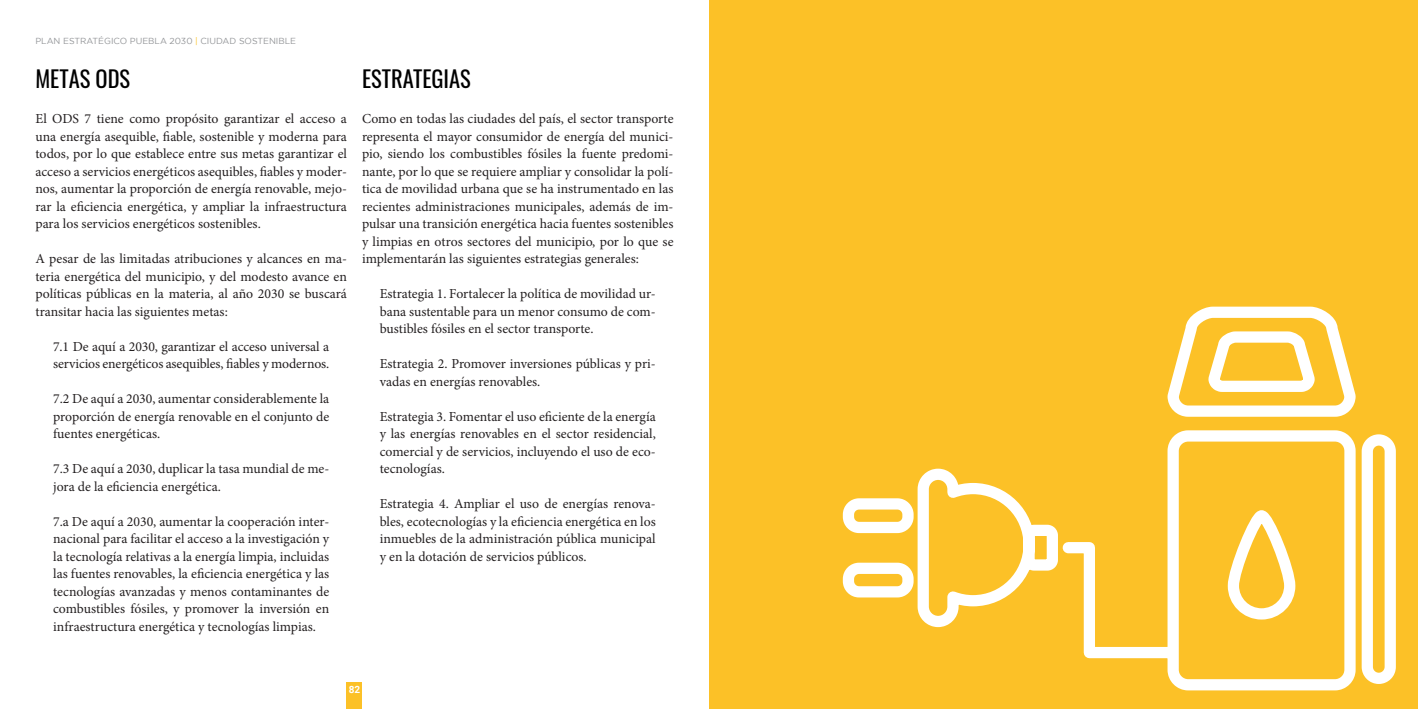
<style>
.page{position:relative;width:1418px;height:709px;background:#fff}
.page>*{position:absolute;margin:0;border:0;box-sizing:border-box;transform-origin:0 0}
.t1{font:22.5px "Oswald";color:#000}
.t2{font:13.75px/17.5px "Minion Pro";color:#231f20;text-align:justify}
.t3{font:700 10px "Roboto";color:#fff}
.t4{font:8.75px "Gotham";color:#939598}
.s1{color:#fcc127}
</style>
<div class="page">
<div style="left:347px;top:682px;width:15px;height:27px;background:#fcc127"></div>
<div style="left:709px;top:0;width:708px;height:709px;background:#fcc127"></div>
<svg style="left:842px;top:306px;width:554px;height:385px"></svg>
<p class="t4" style="left:35px;top:36px;width:262px">PLAN ESTRATÉGICO PUEBLA 2030 <span class="s1">|</span> CIUDAD SOSTENIBLE</p>
<h1 class="t1" style="left:35px;top:59px;width:96px">METAS ODS</h1>
<p class="t2" style="left:35px;top:110px;width:313px">El ODS 7 tiene como propósito garantizar el acceso a una energía asequible, fiable, sostenible y moderna para todos, por lo que establece entre sus metas garantizar el acceso a servicios energéticos asequibles, fiables y moder&shy;nos, aumentar la proporción de energía renovable, mejo&shy;rar la eficiencia energética, y ampliar la infraestructura para los servicios energéticos sostenibles.</p>
<p class="t2" style="left:35px;top:250px;width:313px">A pesar de las limitadas atribuciones y alcances en ma&shy;teria energética del municipio, y del modesto avance en políticas públicas en la materia, al año 2030 se buscará transitar hacia las siguientes metas:</p>
<p class="t2" style="left:53px;top:338px;width:277px">7.1 De aquí a 2030, garantizar el acceso universal a servicios energéticos asequibles, fiables y modernos.</p>
<p class="t2" style="left:53px;top:390px;width:277px">7.2 De aquí a 2030, aumentar considerablemente la proporción de energía renovable en el conjunto de fuentes energéticas.</p>
<p class="t2" style="left:53px;top:460px;width:278px">7.3 De aquí a 2030, duplicar la tasa mundial de me&shy;jora de la eficiencia energética.</p>
<p class="t2" style="left:53px;top:513px;width:277px">7.a De aquí a 2030, aumentar la cooperación inter&shy;nacional para facilitar el acceso a la investigación y la tecnología relativas a la energía limpia, incluidas las fuentes renovables, la eficiencia energética y las tecnologías avanzadas y menos contaminantes de combustibles fósiles, y promover la inversión en infraestructura energética y tecnologías limpias.</p>
<h1 class="t1" style="left:362px;top:59px;width:110px">ESTRATEGIAS</h1>
<p class="t2" style="left:362px;top:110px;width:313px">Como en todas las ciudades del país, el sector transporte representa el mayor consumidor de energía del munici&shy;pio, siendo los combustibles fósiles la fuente predomi&shy;nante, por lo que se requiere ampliar y consolidar la polí&shy;tica de movilidad urbana que se ha instrumentado en las recientes administraciones municipales, además de im&shy;pulsar una transición energética hacia fuentes sostenibles y limpias en otros sectores del municipio, por lo que se implementarán las siguientes estrategias generales:</p>
<p class="t2" style="left:380px;top:285px;width:277px">Estrategia 1. Fortalecer la política de movilidad ur&shy;bana sustentable para un menor consumo de com&shy;bustibles fósiles en el sector transporte.</p>
<p class="t2" style="left:380px;top:355px;width:277px">Estrategia 2. Promover inversiones públicas y pri&shy;vadas en energías renovables.</p>
<p class="t2" style="left:380px;top:408px;width:277px">Estrategia 3. Fomentar el uso eficiente de la energía y las energías renovables en el sector residencial, comercial y de servicios, incluyendo el uso de eco&shy;tecnologías.</p>
<p class="t2" style="left:380px;top:495px;width:277px">Estrategia 4. Ampliar el uso de energías renova&shy;bles, ecotecnologías y la eficiencia energética en los inmuebles de la administración pública municipal y en la dotación de servicios públicos.</p>
<p class="t3" style="left:349px;top:683px;width:13px">82</p>
</div>
